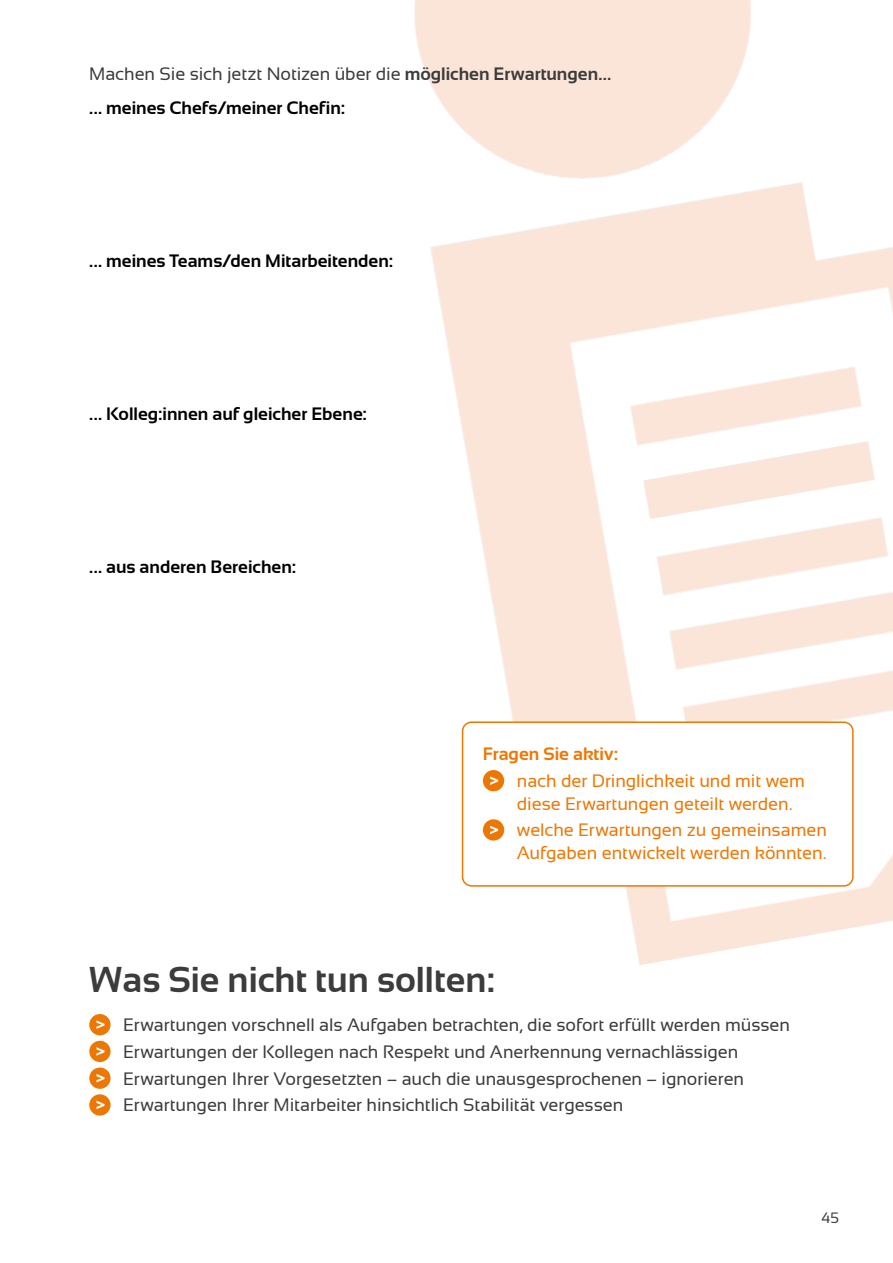
<style>
.page{position:relative;width:893px;height:1263px;background:#fff}
.page>*{position:absolute;margin:0;border:0;box-sizing:border-box;transform-origin:0 0}
.t1{font:700 36px "Sansation";color:#3c3c3c}
.t2{font:18px/26.7px "Sansation";letter-spacing:-.005em;color:#3c3c3c}
.t3{font:18px/22.5px "Sansation";letter-spacing:-.005em;color:#ed7703}
.t4{font:700 18px "Sansation";color:#000}
.t5{font:700 18px "Sansation";color:#ed7703}
.t6{font:15px "Sansation";color:#3c3c3c}
.s1{font-weight:700}
.s2{font-weight:700;color:#000}
</style>
<div class="page">
<img style="left:414px;top:0;width:479px;height:965px">
<div style="left:463px;top:722px;width:390px;height:164px;background:#fff;border-radius:9px"></div>
<div style="left:462px;top:721px;width:392px;height:166px;border:2px solid #ed7703;border-radius:9px"></div>
<div style="left:483px;top:770px;width:21px;height:21px;background:#ed7703;border-radius:50%"></div>
<svg style="left:490px;top:776px;width:8px;height:9px"></svg>
<div style="left:483px;top:819px;width:21px;height:21px;background:#ed7703;border-radius:50%"></div>
<svg style="left:490px;top:826px;width:8px;height:8px"></svg>
<div style="left:89px;top:1014px;width:22px;height:21px;background:#ed7703;border-radius:50%"></div>
<svg style="left:96px;top:1020px;width:9px;height:9px"></svg>
<div style="left:89px;top:1041px;width:22px;height:21px;background:#ed7703;border-radius:50%"></div>
<svg style="left:96px;top:1047px;width:9px;height:9px"></svg>
<div style="left:89px;top:1067px;width:22px;height:22px;background:#ed7703;border-radius:50%"></div>
<svg style="left:96px;top:1074px;width:9px;height:8px"></svg>
<div style="left:89px;top:1094px;width:22px;height:21px;background:#ed7703;border-radius:50%"></div>
<svg style="left:96px;top:1101px;width:9px;height:8px"></svg>
<p class="t2" style="left:89px;top:57px;width:523px;line-height:34px">Machen Sie sich jetzt Notizen über die <span class="s1">möglichen Erwartungen… </span><span class="s2">... meines Chefs/meiner Chefin:</span></p>
<p class="t4" style="left:89px;top:251px;width:305px">... meines Teams/den Mitarbeitenden:</p>
<p class="t4" style="left:89px;top:404px;width:279px">... Kolleg:innen auf gleicher Ebene:</p>
<p class="t4" style="left:89px;top:557px;width:208px">... aus anderen Bereichen:</p>
<p class="t5" style="left:483px;top:744px;width:137px">Fragen Sie aktiv:</p>
<p class="t3" style="left:517px;top:769px;width:289px">nach der Dringlichkeit und mit wem diese Erwartungen geteilt werden.</p>
<p class="t3" style="left:517px;top:819px;width:312px">welche Erwartungen zu gemeinsamen<br>Aufgaben entwickelt werden könnten.</p>
<h1 class="t1" style="left:89px;top:959px;width:407px">Was Sie nicht tun sollten:</h1>
<p class="t2" style="left:123px;top:1011px;width:668px">Erwartungen vorschnell als Aufgaben betrachten, die sofort erfüllt werden müssen Erwartungen der Kollegen nach Respekt und Anerkennung vernachlässigen Erwartungen Ihrer Vorgesetzten – auch die unausgesprochenen – ignorieren Erwartungen Ihrer Mitarbeiter hinsichtlich Stabilität vergessen</p>
<p class="t6" style="left:821px;top:1209px;width:19px">45</p>
</div>
